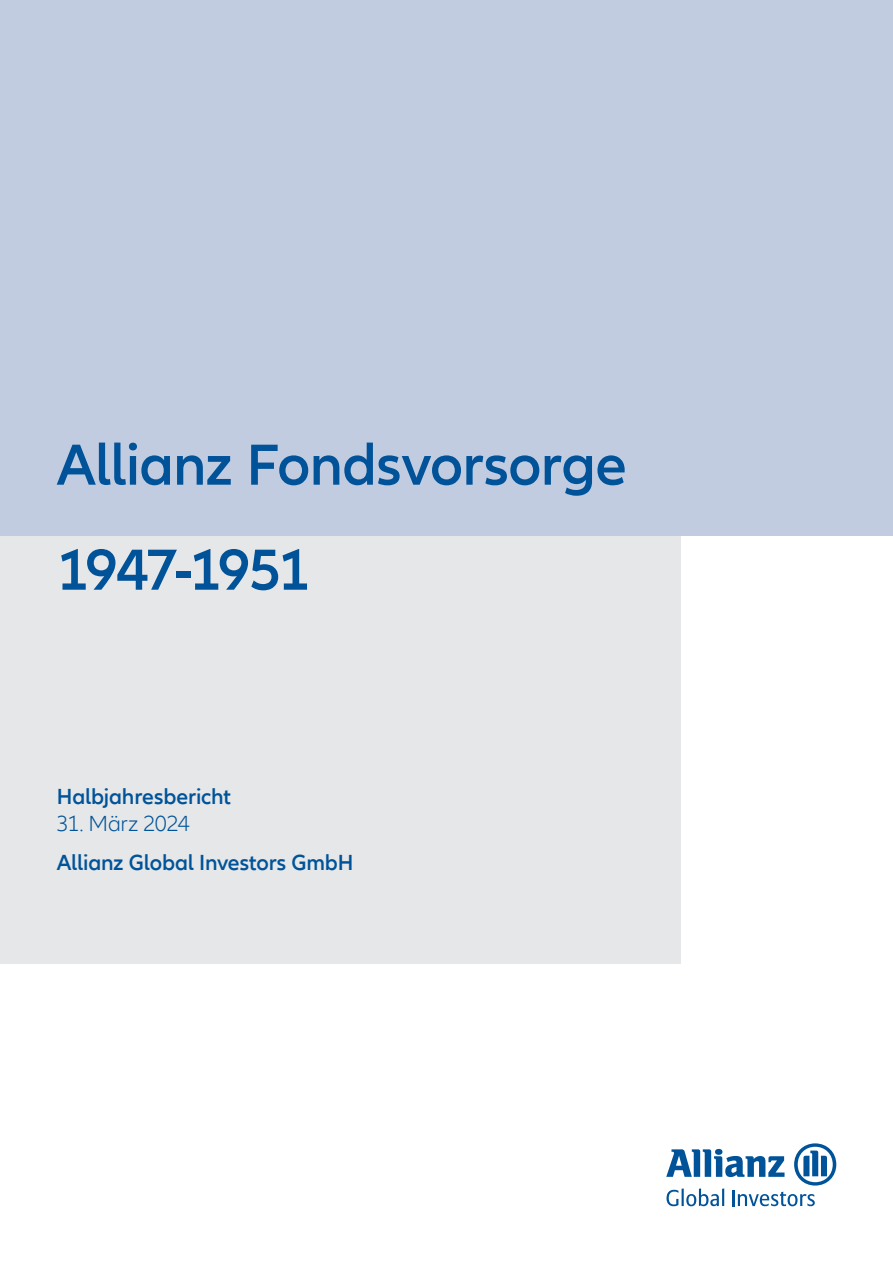
<style>
.page{position:relative;width:893px;height:1263px;background:#fff}
.page>*{position:absolute;margin:0;border:0;box-sizing:border-box;transform-origin:0 0}
.t1{font:600 60px/105px "Allianz Neo";letter-spacing:-.015em;color:#005399}
.t2{font:600 22.5px "Allianz Neo";letter-spacing:-.005em;color:#005399}
.t3{font:300 22.5px "Allianz Neo";letter-spacing:-.015em;color:#005399}
</style>
<div class="page">
<svg style="left:666px;top:1143px;width:170px;height:63px"></svg>
<div style="left:0;top:444px;width:680px;height:520px;background:#e6e7e8"></div>
<div style="left:0;top:0;width:893px;height:536px;background:#c2cce1"></div>
<h1 class="t1" style="left:57px;top:414px;width:572px">Allianz Fondsvorsorge<br>1947-1951</h1>
<p class="t2" style="left:57px;top:783px;width:176px">Halbjahresbericht</p>
<p class="t3" style="left:57px;top:810px;width:135px">31. März 2024</p>
<p class="t2" style="left:57px;top:849px;width:298px">Allianz Global Investors GmbH</p>
</div>
